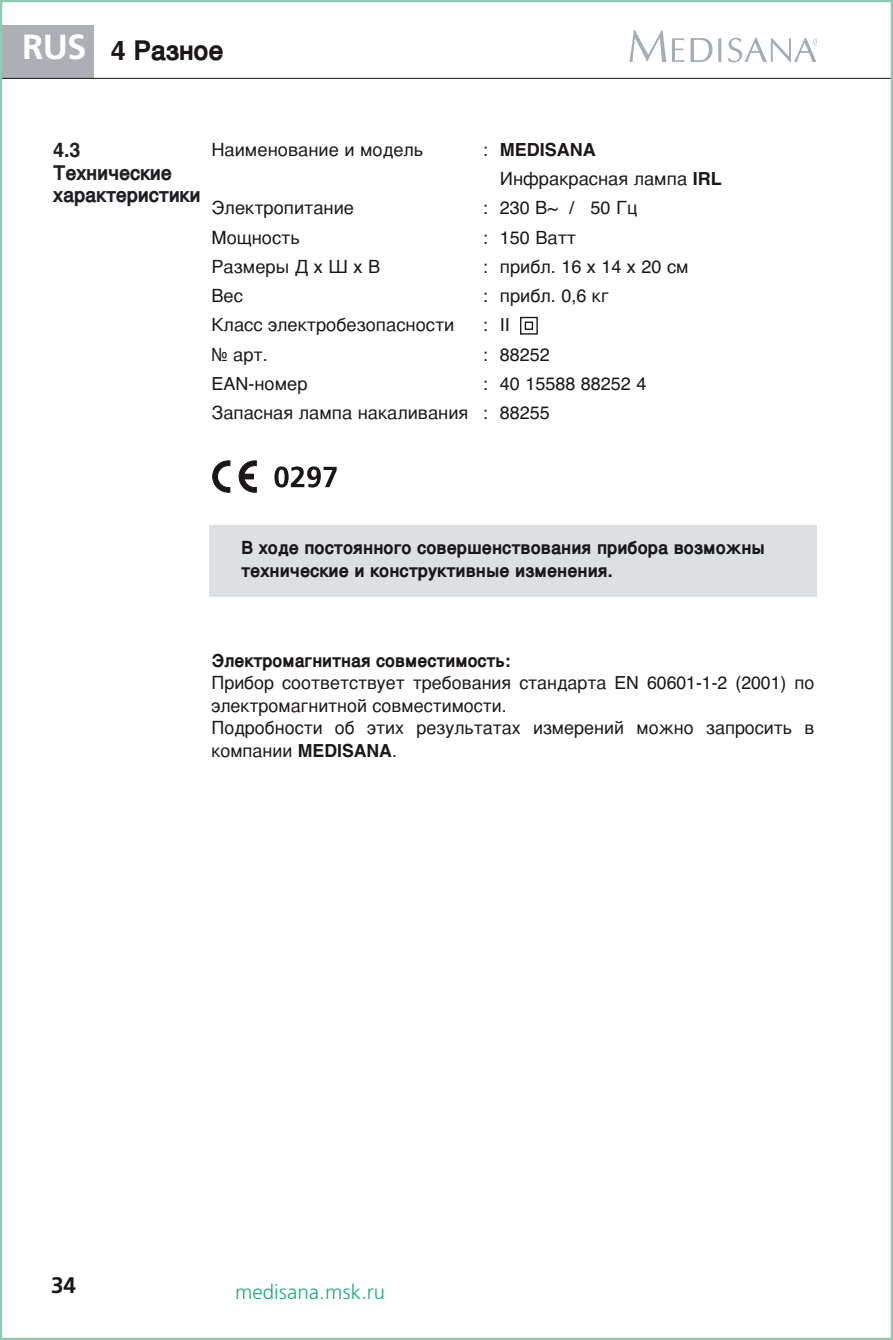
<style>
.page{position:relative;width:893px;height:1340px;background:#fff}
.page>*{position:absolute;margin:0;border:0;box-sizing:border-box;transform-origin:0 0}
.t1{font:700 27px "Helvetica";letter-spacing:-.015em;color:#1a161a}
.t2{font:700 22.5px "Frutiger";color:#1a161a}
.t3{font:700 20.25px/22.5px "Helvetica";letter-spacing:-.01em;color:#201e22}
.t4{font:300 20.25px "Free Set";color:#19a87d}
.t5{font:18px/22.5px "Helvetica";color:#1a161a}
.t6{font:700 18px/22.5px "Helvetica";color:#1a161a}
.s1{font-family:"Frutiger";font-size:34.88px;color:#fff}
.s2{font-weight:700}
</style>
<div class="page">
<svg style="left:3px;top:25px;width:887px;height:572px"></svg>
<h1 class="t1" style="left:22px;top:26px;width:203px"><span class="s1">RUS</span> 4 Разное</h1>
<p class="t3" style="left:53px;top:138px;width:149px">4.3<br>Технические характеристики</p>
<p class="t5" style="left:211px;top:138px;width:213px">Наименование и модель</p>
<p class="t5" style="left:500px;top:134px;width:223px;line-height:29.2px;text-indent:-17px">: <span class="s2">MEDISANA<br></span>Инфракрасная лампа <span class="s2">IRL</span></p>
<p class="t5" style="left:211px;top:196px;width:144px">Электропитание</p>
<p class="t5" style="left:483px;top:196px;width:156px">: 230 В~ / 50 Гц</p>
<p class="t5" style="left:211px;top:225px;width:90px">Мощность</p>
<p class="t5" style="left:483px;top:225px;width:95px">: 150 Ватт</p>
<p class="t5" style="left:211px;top:255px;width:170px">Размеры Д x Ш x В</p>
<p class="t5" style="left:483px;top:255px;width:207px">: прибл. 16 x 14 x 20 см</p>
<p class="t5" style="left:211px;top:284px;width:33px">Вес</p>
<p class="t5" style="left:483px;top:284px;width:128px">: прибл. 0,6 кг</p>
<p class="t5" style="left:211px;top:313px;width:244px">Класс электробезопасности</p>
<p class="t5" style="left:483px;top:313px;width:28px">: II</p>
<p class="t5" style="left:211px;top:342px;width:58px">№ арт.</p>
<p class="t5" style="left:483px;top:342px;width:69px">: 88252</p>
<p class="t5" style="left:211px;top:372px;width:98px">EAN-номер</p>
<p class="t5" style="left:211px;top:368px;width:436px;line-height:29.2px;text-indent:271px">: 40 15588 88252 4<br>Запасная лампа накаливания : 88255</p>
<p class="t6" style="left:241px;top:535px;width:525px">В ходе постоянного совершенствования прибора возможны технические и конструктивные изменения.</p>
<p class="t6" style="left:211px;top:648px;width:301px">Электромагнитная совместимость:</p>
<p class="t5" style="left:211px;top:671px;width:605px">Прибор соответствует требования стандарта EN 60601-1-2 (2001) по электромагнитной совместимости.<br>Подробности об этих результатах измерений можно запросить в компании <span class="s2">MEDISANA</span>.</p>
<p class="t2" style="left:51px;top:1271px;width:27px">34</p>
<p class="t4" style="left:235px;top:1279px;width:152px">medisana.msk.ru</p>
</div>
